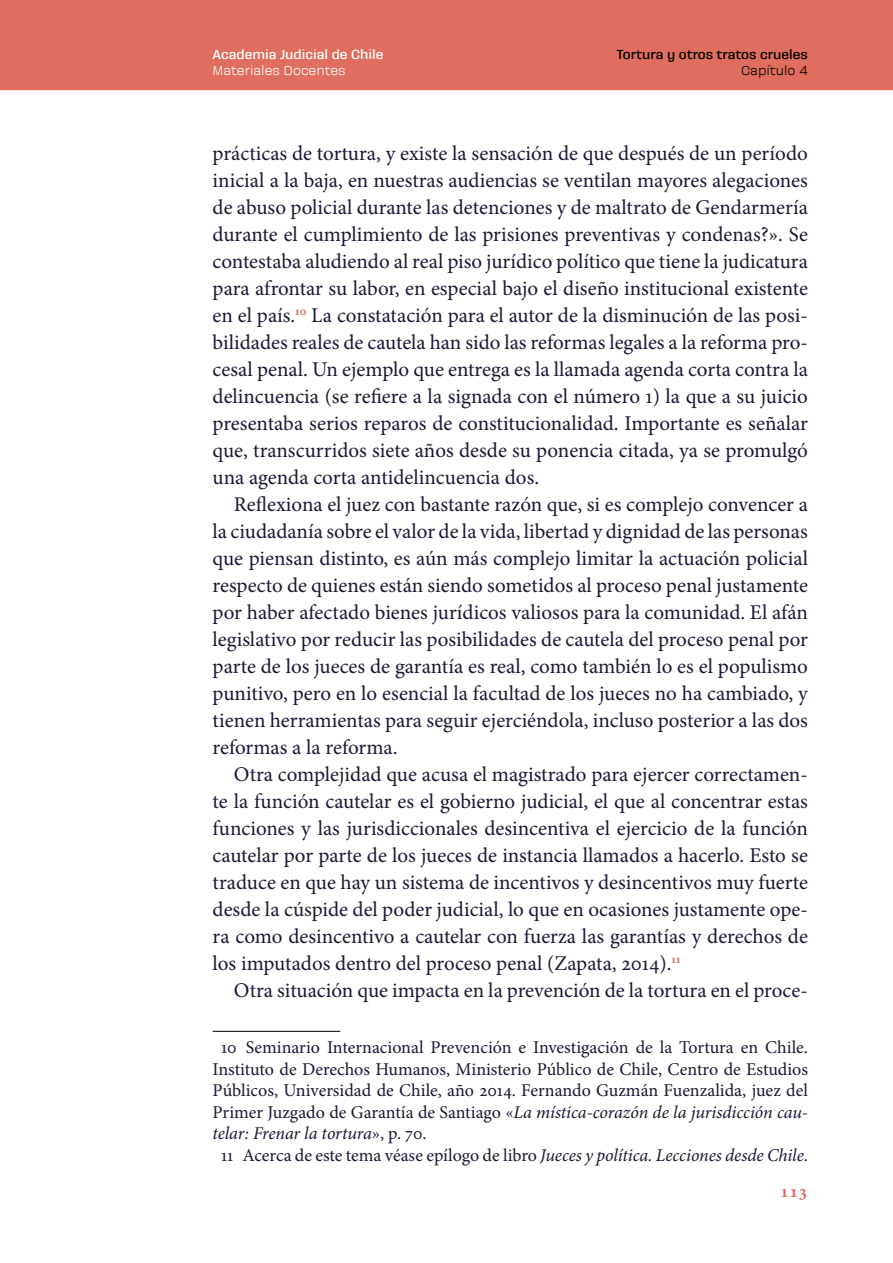
<style>
.page{position:relative;width:893px;height:1263px;background:#fff}
.page>*{position:absolute;margin:0;border:0;box-sizing:border-box;transform-origin:0 0}
.aj-body{font:21px/27px "Minion Pro";color:#1a1835;text-align:justify}
.aj-footnote{font:18px/21.6px "Minion Pro";color:#1a1835;text-align:justify}
.t1{font:700 18px "Minion Pro";color:#df6e5e}
.t2{font:700 13.5px "Galeana Standard";color:#000}
.t3{font:700 13.5px "Galeana Standard";color:#fff}
.t4{font:13.5px "Galeana Standard";color:#fff}
.t5{font:13.5px "Galeana Standard";color:#000}
.s1{font-style:italic}
</style>
<div class="page">
<div style="left:0;top:0;width:893px;height:89px;background:#df6e5e"></div>
<hr style="left:0;top:89px;width:893px;height:1px;background:#df6e5e">
<hr style="left:213px;top:1031px;width:127px;height:1px;background:#000">
<p class="t3" style="left:213px;top:47px;width:172px">Academia Judicial de Chile</p>
<p class="t4" style="left:213px;top:63px;width:134px">Materiales Docentes</p>
<p class="t2" style="left:616px;top:47px;width:193px">Tortura y otros tratos crueles</p>
<p class="t5" style="left:741px;top:63px;width:68px">Capítulo 4</p>
<p class="aj-body" style="left:213px;top:140px;width:597px">prácticas de tortura, y existe la sensación de que después de un período inicial a la baja, en nuestras audiencias se ventilan mayores alegaciones de abuso policial durante las detenciones y de maltrato de Gendarmería durante el cumplimiento de las prisiones preventivas y condenas?». Se contestaba aludiendo al real piso jurídico político que tiene la judicatura para afrontar su labor, en especial bajo el diseño institucional existente en el país.<sup>10</sup> La constatación para el autor de la disminución de las posi&shy;bilidades reales de cautela han sido las reformas legales a la reforma pro&shy;cesal penal. Un ejemplo que entrega es la llamada agenda corta contra la delincuencia (se refiere a la signada con el número 1) la que a su juicio presentaba serios reparos de constitucionalidad. Importante es señalar que, transcurridos siete años desde su ponencia citada, ya se promulgó una agenda corta antidelincuencia dos.</p>
<p class="aj-body" style="left:213px;top:491px;width:597px;text-indent:21px">Reflexiona el juez con bastante razón que, si es complejo convencer a la ciudadanía sobre el valor de la vida, libertad y dignidad de las personas que piensan distinto, es aún más complejo limitar la actuación policial respecto de quienes están siendo sometidos al proceso penal justamente por haber afectado bienes jurídicos valiosos para la comunidad. El afán legislativo por reducir las posibilidades de cautela del proceso penal por parte de los jueces de garantía es real, como también lo es el populismo punitivo, pero en lo esencial la facultad de los jueces no ha cambiado, y tienen herramientas para seguir ejerciéndola, incluso posterior a las dos reformas a la reforma.</p>
<p class="aj-body" style="left:213px;top:761px;width:597px;text-indent:21px">Otra complejidad que acusa el magistrado para ejercer correctamen&shy;te la función cautelar es el gobierno judicial, el que al concentrar estas funciones y las jurisdiccionales desincentiva el ejercicio de la función cautelar por parte de los jueces de instancia llamados a hacerlo. Esto se traduce en que hay un sistema de incentivos y desincentivos muy fuerte desde la cúspide del poder judicial, lo que en ocasiones justamente ope&shy;ra como desincentivo a cautelar con fuerza las garantías y derechos de los imputados dentro del proceso penal (Zapata, 2014).<sup>11</sup></p>
<p class="aj-body" style="left:234px;top:977px;width:576px">Otra situación que impacta en la prevención de la tortura en el proce-</p>
<p class="aj-footnote" style="left:213px;top:1036px;width:597px;text-indent:9px">10 Seminario Internacional Prevención e Investigación de la Tortura en Chile.<br>Instituto de Derechos Humanos, Ministerio Público de Chile, Centro de Estudios Públicos, Universidad de Chile, año 2014. Fernando Guzmán Fuenzalida, juez del Primer Juzgado de Garantía de Santiago «<span class="s1">La mística-corazón de la jurisdicción cau&shy;telar: Frenar la tortura</span>», p. 70.</p>
<p class="aj-footnote" style="left:221px;top:1144px;width:588px">11 Acerca de este tema véase epílogo de libro <span class="s1">Jueces y política. Lecciones desde Chile</span>.</p>
<p class="t1" style="left:780px;top:1178px;width:30px">113</p>
</div>
